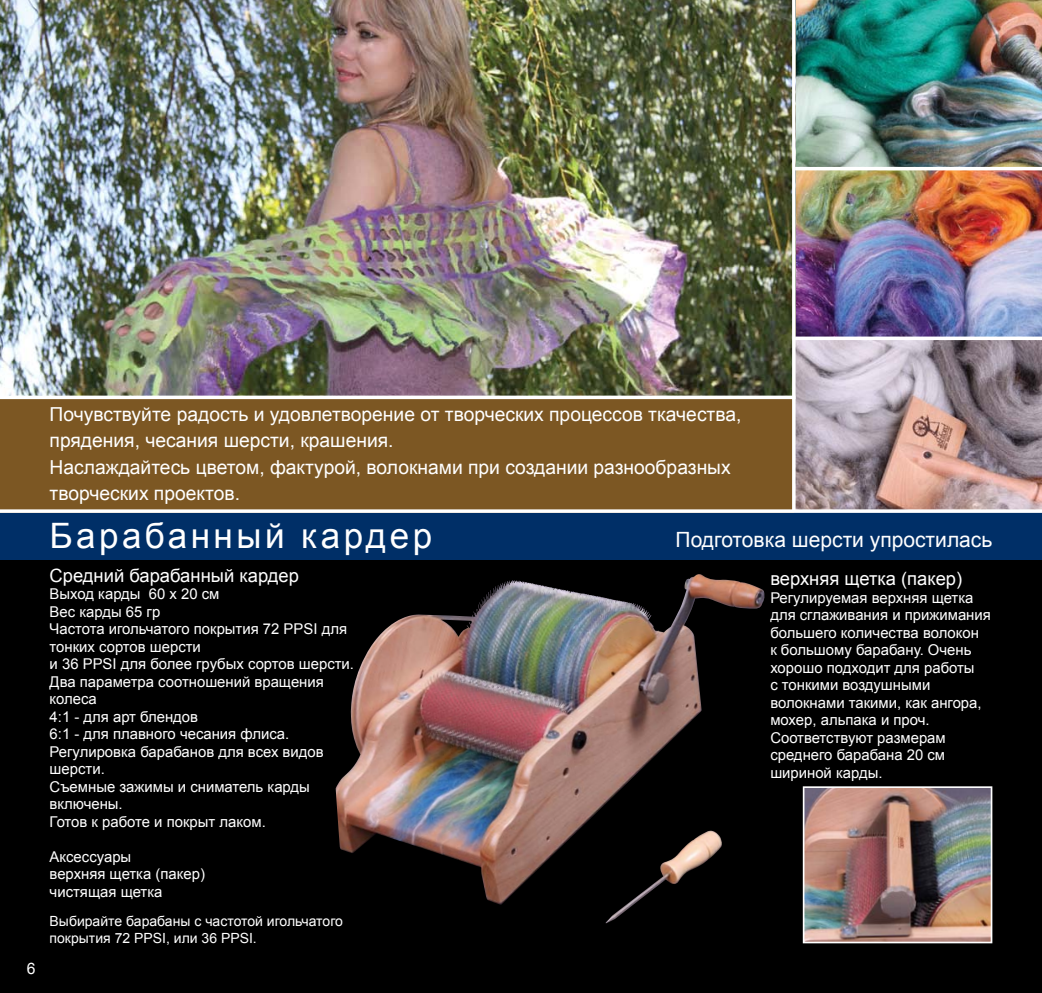
<style>
.page{position:relative;width:1042px;height:993px;background:#fff}
.page>*{position:absolute;margin:0;border:0;box-sizing:border-box;transform-origin:0 0}
.t1{font:35px "Arial";letter-spacing:.1em;color:#fff}
.t2{font:21px "Arial";color:#fff}
.t3{font:19.25px/26.2px "Arial";color:#fff}
.Bold_sub_head{font:18.38px "Arial";color:#fff}
.Main_Body_Copy{font:15.75px "Arial";color:#fff}
.Main_Body_Copy-2{font:14.88px/17.5px "Arial";color:#fff}
.Smaller_Copy_Regular{font:14px/17.5px "Arial";color:#fff}
</style>
<div class="page">
<svg style="left:0;top:559px;width:1042px;height:433px;background:#1d1716"></svg>
<div style="left:0;top:511px;width:1042px;height:48px;background:#002f67"></div>
<img style="left:795px;top:0;width:247px;height:167px">
<img style="left:795px;top:170px;width:247px;height:166px">
<img style="left:0;top:0;width:792px;height:395px">
<svg style="left:795px;top:340px;width:247px;height:169px;background:#ac979c"></svg>
<svg style="left:795px;top:336px;width:247px;height:1px"></svg>
<div style="left:0;top:397px;width:793px;height:115px;background:#7c5723"></div>
<svg style="left:0;top:395px;width:792px;height:4px"></svg>
<hr style="left:792px;top:0;width:3px;height:510px;background:#fff">
<hr style="left:0;top:509px;width:1042px;height:3px;background:#fff">
<img style="left:587px;top:576px;width:107px;height:56px">
<img style="left:806px;top:789px;width:183px;height:151px">
<div style="left:803px;top:786px;width:189px;height:157px;border:2px solid #fff"></div>
<img style="left:605px;top:830px;width:118px;height:93px">
<p class="Main_Body_Copy" style="left:27px;top:957px;width:10px">6</p>
<p class="t3" style="left:50px;top:401px;width:693px">Почувствуйте радость и удовлетворение от творческих процессов ткачества, прядения, чесания шерсти, крашения.</p>
<p class="t3" style="left:50px;top:454px;width:683px">Наслаждайтесь цветом, фактурой, волокнами при создании разнообразных творческих проектов.</p>
<p class="t1" style="left:50px;top:512px;width:384px">Барабанный кардер</p>
<p class="Bold_sub_head" style="left:50px;top:563px;width:251px">Средний барабанный кардер</p>
<p class="Main_Body_Copy-2" style="left:50px;top:585px;width:171px">Выход карды 60 х 20 см</p>
<p class="Main_Body_Copy-2" style="left:50px;top:602px;width:112px">Вес карды 65 гр</p>
<p class="Main_Body_Copy-2" style="left:50px;top:620px;width:299px">Частота игольчатого покрытия 72 PPSI для тонких сортов шерсти</p>
<p class="Main_Body_Copy-2" style="left:50px;top:655px;width:306px">и 36 PPSI для более грубых сортов шерсти.</p>
<p class="Main_Body_Copy-2" style="left:50px;top:672px;width:276px">Два параметра соотношений вращения колеса</p>
<p class="Main_Body_Copy-2" style="left:50px;top:707px;width:150px">4:1 - для арт блендов</p>
<p class="Main_Body_Copy-2" style="left:50px;top:725px;width:241px">6:1 - для плавного чесания флиса.</p>
<p class="Main_Body_Copy-2" style="left:50px;top:742px;width:276px">Регулировка барабанов для всех видов шерсти.</p>
<p class="Main_Body_Copy-2" style="left:50px;top:777px;width:262px">Съемные зажимы и сниматель карды включены.</p>
<p class="Main_Body_Copy-2" style="left:50px;top:812px;width:218px">Готов к работе и покрыт лаком.</p>
<p class="Main_Body_Copy-2" style="left:50px;top:847px;width:83px">Аксессуары</p>
<p class="Main_Body_Copy-2" style="left:50px;top:865px;width:157px">верхняя щетка (пакер)</p>
<p class="Main_Body_Copy-2" style="left:50px;top:882px;width:114px">чистящая щетка</p>
<p class="t2" style="left:675px;top:525px;width:318px">Подготовка шерсти упростилась</p>
<p class="Bold_sub_head" style="left:770px;top:566px;width:193px">верхняя щетка (пакер)</p>
<p class="Main_Body_Copy-2" style="left:770px;top:588px;width:222px">Регулируемая верхняя щетка для сглаживания и прижимания большего количества волокон<br>к большому барабану. Очень хорошо подходит для работы<br>с тонкими воздушными волокнами такими, как ангора, мохер, альпака и проч.<br>Соответствуют размерам среднего барабана 20 см шириной карды.</p>
<p class="Smaller_Copy_Regular" style="left:50px;top:912px;width:295px">Выбирайте барабаны с частотой игольчатого покрытия 72 PPSI, или 36 PPSI.</p>
</div>
